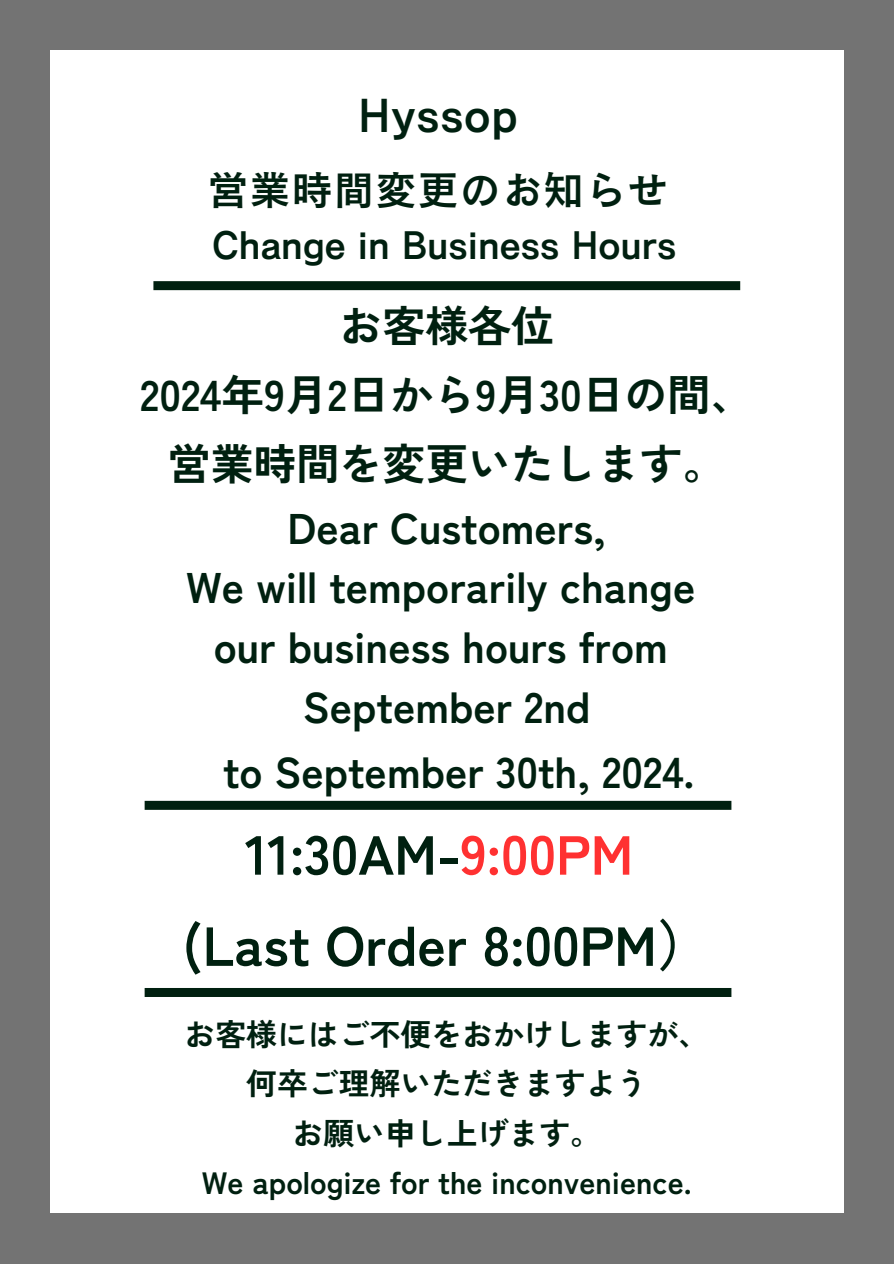
<style>
.page{position:relative;width:894px;height:1264px;background:#fff}
.page>*{position:absolute;margin:0;border:0;box-sizing:border-box;transform-origin:0 0}
.t1{font:700 54.9px/91.2px "Zen Kaku Gothic New";color:#002010;text-align:center}
.t2{font:45.75px "Canva Cezanne Pro N DB";letter-spacing:.015em;color:#002010}
.t3{font:700 42.9px/59.7px "Zen Kaku Gothic New";color:#002010;text-align:center}
.t4{font:41.25px "Canva Cezanne Pro N DB";letter-spacing:.015em;color:#002010}
.t5{font:38.25px "Canva Cezanne Pro N DB";color:#002010}
.t6{font:700 30.9px "Zen Kaku Gothic New";color:#002010}
.s1{color:#ff3131}
</style>
<div class="page">
<div style="left:0;top:0;width:893px;height:1263px;background:#737373"></div>
<div style="left:50px;top:50px;width:793px;height:1162px;background:#fff"></div>
<div style="left:153px;top:281px;width:587px;height:9px;background:#002010"></div>
<div style="left:145px;top:800px;width:586px;height:9px;background:#002010"></div>
<div style="left:145px;top:987px;width:586px;height:9px;background:#002010"></div>
<h1 class="t2" style="left:358px;top:91px;width:161px">Hyssop</h1>
<h1 class="t4" style="left:207px;top:169px;width:462px">営業時間変更のお知らせ</h1>
<h1 class="t5" style="left:212px;top:225px;width:465px">Change in Business Hours</h1>
<h2 class="t3" style="left:140px;top:289px;width:614px;line-height:68.7px">お客様各位<br>2024年9月2日から9月30日の間、営業時間を変更いたします。</h2>
<h2 class="t3" style="left:186px;top:495px;width:510px">Dear Customers,<br>We will temporarily change our business hours from<br>September 2nd</h2>
<h2 class="t3" style="left:223px;top:739px;width:473px">to September 30th, 2024.</h2>
<h2 class="t1" style="left:182px;top:805px;width:531px">11:30AM-<span class="s1">9:00PM </span>(Last Order 8:00PM）</h2>
<p class="t6" style="left:184px;top:1009px;width:526px">お客様にはご不便をおかけしますが、</p>
<p class="t6" style="left:246px;top:1059px;width:402px">何卒ご理解いただきますよう</p>
<p class="t6" style="left:292px;top:1108px;width:310px">お願い申し上げます。</p>
<p class="t6" style="left:202px;top:1158px;width:491px">We apologize for the inconvenience.</p>
</div>
